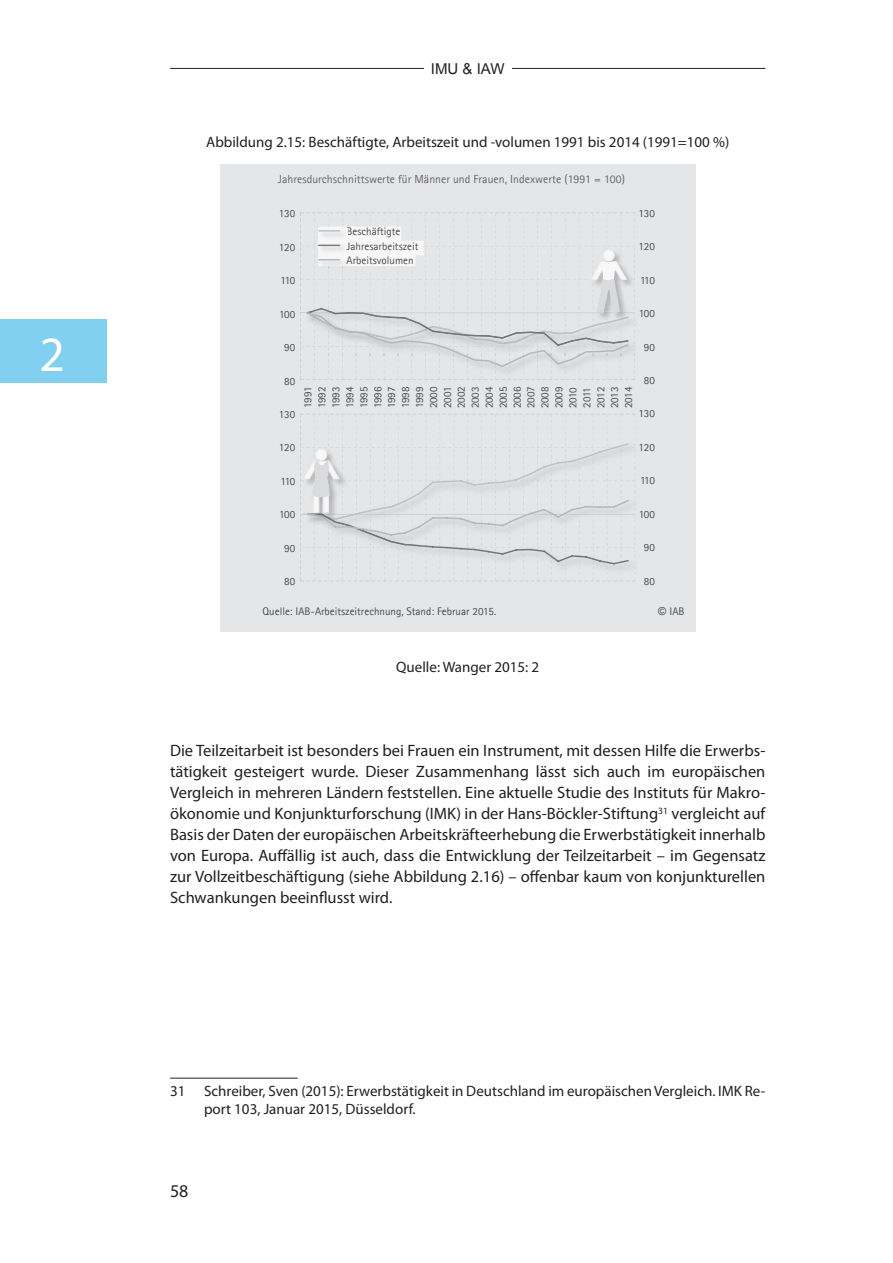
<style>
.page{position:relative;width:893px;height:1263px;background:#fff}
.page>*{position:absolute;margin:0;border:0;box-sizing:border-box;transform-origin:0 0}
.t1{font:49.5px "Myriad Pro";color:#fff}
.t2{font:18px "Myriad Pro";color:#231f20}
.t3{font:16.5px/21px "Myriad Pro";color:#231f20;text-align:justify}
.t4{font:15px/18px "Myriad Pro";color:#231f20}
.t5{font:15px "Arial";color:#231f20}
.t6{font:11.7px "Agfa Rotis Sans Serif";color:#666669}
.t7{font:11.1px/14px "Agfa Rotis Sans Serif";color:#4a4b4c;text-align:justify}
.s1{font-family:"Arial"}
</style>
<div class="page">
<hr style="left:170px;top:68px;width:595px;height:1px;background:#231f20">
<div style="left:424px;top:61px;width:87px;height:14px;background:#fff"></div>
<div style="left:0;top:319px;width:106px;height:64px;background:#82d0f0"></div>
<div style="left:220px;top:164px;width:475px;height:468px;background:#e5e6e8"></div>
<svg style="left:300px;top:414px;width:335px;height:168px"></svg>
<svg style="left:300px;top:213px;width:335px;height:167px"></svg>
<hr style="left:319px;top:259px;width:21px;height:2px;background:#b6b7bb">
<hr style="left:170px;top:1078px;width:128px;height:1px;background:#231f20">
<h1 class="t1" style="left:39px;top:324px;width:27px">2</h1>
<p class="t5" style="left:431px;top:58px;width:75px">IMU &amp; IAW</p>
<p class="t4" style="left:206px;top:133px;width:525px">Abbildung 2.15: Beschäftigte, Arbeitszeit und -volumen 1991 bis 2014 (1991=100 %)</p>
<p class="t6" style="left:278px;top:172px;width:348px">Jahresdurchschnittswerte für Männer und Frauen, Indexwerte (1991 = 100)</p>
<p class="t7" style="left:279px;top:206px;width:18px">130</p>
<p class="t7" style="left:279px;top:240px;width:18px">120</p>
<p class="t7" style="left:280px;top:273px;width:16px">110</p>
<p class="t7" style="left:279px;top:307px;width:18px">100</p>
<p class="t7" style="left:284px;top:340px;width:13px">90</p>
<p class="t7" style="left:284px;top:374px;width:13px">80</p>
<p class="t7" style="left:279px;top:407px;width:18px">130</p>
<p class="t7" style="left:279px;top:440px;width:18px">120</p>
<p class="t7" style="left:280px;top:474px;width:16px">110</p>
<p class="t7" style="left:279px;top:507px;width:18px">100</p>
<p class="t7" style="left:284px;top:541px;width:13px">90</p>
<p class="t7" style="left:284px;top:574px;width:13px">80</p>
<p class="t7" style="left:347px;top:224px;width:73px;line-height:14.4px;text-align:left">Beschäftigte<br>Jahresarbeitszeit<br>Arbeitsvolumen</p>
<p class="t7" style="left:638px;top:206px;width:18px">130</p>
<p class="t7" style="left:638px;top:239px;width:18px">120</p>
<p class="t7" style="left:640px;top:273px;width:16px">110</p>
<p class="t7" style="left:639px;top:306px;width:18px">100</p>
<p class="t7" style="left:644px;top:340px;width:13px">90</p>
<p class="t7" style="left:644px;top:373px;width:13px">80</p>
<p class="t7" style="left:301px;top:408px;width:23px;rotate:-90deg">1991<br>1992<br>1993<br>1994<br>1995<br>1996<br>1997<br>1998<br>1999<br>2000<br>2001<br>2002<br>2003<br>2004<br>2005<br>2006<br>2007<br>2008<br>2009<br>2010<br>2011<br>2012<br>2013<br>2014</p>
<p class="t7" style="left:638px;top:406px;width:18px">130</p>
<p class="t7" style="left:638px;top:440px;width:18px">120</p>
<p class="t7" style="left:640px;top:473px;width:16px">110</p>
<p class="t7" style="left:639px;top:507px;width:18px">100</p>
<p class="t7" style="left:644px;top:540px;width:13px">90</p>
<p class="t7" style="left:644px;top:574px;width:13px">80</p>
<p class="t7" style="left:263px;top:604px;width:235px">Quelle: IAB-Arbeitszeitrechnung, Stand: Februar 2015.</p>
<p class="t7" style="left:658px;top:604px;width:28px"><span class="s1">©</span> IAB</p>
<p class="t4" style="left:396px;top:658px;width:144px">Quelle: Wanger 2015: 2</p>
<p class="t3" style="left:170px;top:740px;width:597px">Die Teilzeitarbeit ist besonders bei Frauen ein Instrument, mit dessen Hilfe die Erwerbs&shy;tätigkeit gesteigert wurde. Dieser Zusammenhang lässt sich auch im europäischen Vergleich in mehreren Ländern feststellen. Eine aktuelle Studie des Instituts für Makro&shy;ökonomie und Konjunkturforschung (IMK) in der Hans-Böckler-Stiftung<sup>31</sup> vergleicht auf Basis der Daten der europäischen Arbeitskräfteerhebung die Erwerbstätigkeit innerhalb von Europa. Auffällig ist auch, dass die Entwicklung der Teilzeitarbeit – im Gegensatz zur Vollzeitbeschäftigung (siehe Abbildung 2.16) – offenbar kaum von konjunkturellen Schwankungen beeinflusst wird.</p>
<p class="t4" style="left:204px;top:1082px;width:563px;text-indent:-34px">31 Schreiber, Sven (2015): Erwerbstätigkeit in Deutschland im europäischen Vergleich. IMK Re&shy;port 103, Januar 2015, Düsseldorf.</p>
<p class="t2" style="left:170px;top:1180px;width:20px">58</p>
</div>
